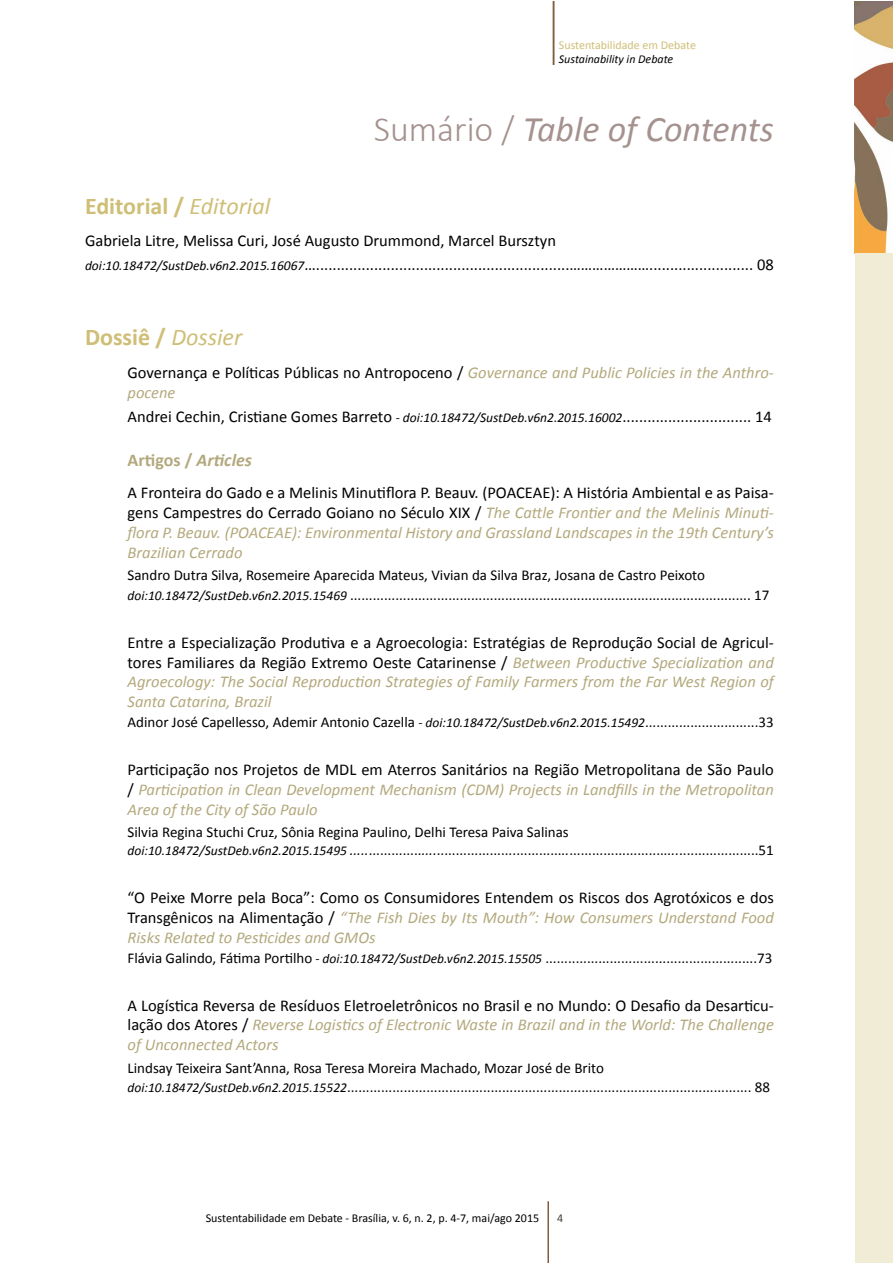
<style>
.page{position:relative;width:893px;height:1263px;background:#fff}
.page>*{position:absolute;margin:0;border:0;box-sizing:border-box;transform-origin:0 0}
.t1{font:italic 36px "Calibri";color:#a5928f}
.t2{font:700 24px "Calibri";color:#cfbe76}
.t3{font:700 18px "Calibri";color:#b3a97d}
.t4{font:italic 16.5px/19.8px "Calibri";color:#b3a97d;text-align:justify}
.t5{font:16.5px/19.8px "Calibri";color:#000;text-align:justify}
.t6{font:15px/19.8px "Calibri";color:#000}
.t7{font:12px "Calibri";color:#000}
.t8{font:12px "Calibri";color:#cfbe76}
.t9{font:italic 12px "Calibri";color:#000}
.t10{font:12px "Calibri";color:#423f35}
.s1{font-weight:300;font-style:normal}
.s2{font-weight:400;font-style:italic}
.s3{font-style:italic;font-size:13.5px}
.s4{font-style:normal;color:#000}
.s5{font-style:italic}
.s6{font-style:italic;color:#b3a97d}
</style>
<div class="page">
<img style="left:855px;top:1px;width:37px;height:252px">
<hr style="left:547px;top:1201px;width:2px;height:62px;background:#825d3c">
<div style="left:855px;top:254px;width:37px;height:1009px;background:#f1ecd6"></div>
<hr style="left:553px;top:1px;width:1px;height:64px;background:#825d3c">
<p class="t8" style="left:559px;top:37px;width:139px">Sustentabilidade em Debate</p>
<p class="t9" style="left:559px;top:52px;width:116px">Sustainability in Debate</p>
<h1 class="t1" style="left:374px;top:107px;width:402px"><span class="s1">Sumário /</span> Table of Contents</h1>
<h2 class="t2" style="left:85px;top:191px;width:187px">Editorial / <span class="s2">Editorial</span></h2>
<p class="t5" style="left:85px;top:229px;width:690px;line-height:24px">Gabriela Litre, Melissa Curi, José Augusto Drummond, Marcel Bursztyn <span class="s3">doi:10.18472/SustDeb.v6n2.2015.16067</span>….............................................................…………………......................... 08</p>
<h2 class="t2" style="left:85px;top:323px;width:159px">Dossiê / <span class="s2">Dossier</span></h2>
<p class="t4" style="left:128px;top:362px;width:648px"><span class="s4">Governança e Políticas Públicas no Antropoceno /</span> Governance and Public Policies in the Anthro&shy;pocene</p>
<p class="t5" style="left:128px;top:406px;width:646px">Andrei Cechin, Cristiane Gomes Barreto <span class="s3">- doi:10.18472/SustDeb.v6n2.2015.16002</span>............................... 14</p>
<p class="t3" style="left:128px;top:449px;width:126px">Artigos / <span class="s5">Articles</span></p>
<p class="t4" style="left:128px;top:483px;width:648px"><span class="s4">A Fronteira do Gado e a Melinis Minutiflora P. Beauv. (POACEAE): A História Ambiental e as Paisa&shy;gens Campestres do Cerrado Goiano no Século XIX /</span> The Cattle Frontier and the Melinis Minuti&shy;flora P. Beauv. (POACEAE): Environmental History and Grassland Landscapes in the 19th Century’s Brazilian Cerrado</p>
<p class="t6" style="left:128px;top:565px;width:643px">Sandro Dutra Silva, Rosemeire Aparecida Mateus, Vivian da Silva Braz, Josana de Castro Peixoto <span class="s3">doi:10.18472/SustDeb.v6n2.2015.15469</span> .......................................................................................................... 17</p>
<p class="t4" style="left:128px;top:632px;width:648px"><span class="s4">Entre a Especialização Produtiva e a Agroecologia: Estratégias de Reprodução Social de Agricul&shy;tores Familiares da Região Extremo Oeste Catarinense /</span> Between Productive Specialization and Agroecology: The Social Reproduction Strategies of Family Farmers from the Far West Region of Santa Catarina, Brazil</p>
<p class="t6" style="left:128px;top:712px;width:648px">Adinor José Capellesso, Ademir Antonio Cazella <span class="s3">- doi:10.18472/SustDeb.v6n2.2015.15492</span>..............................33</p>
<p class="t4" style="left:128px;top:760px;width:648px"><span class="s4">Participação nos Projetos de MDL em Aterros Sanitários na Região Metropolitana de São Paulo /</span> Participation in Clean Development Mechanism (CDM) Projects in Landfills in the Metropolitan Area of the City of São Paulo</p>
<p class="t6" style="left:128px;top:823px;width:648px;line-height:18px">Silvia Regina Stuchi Cruz, Sônia Regina Paulino, Delhi Teresa Paiva Salinas <span class="s3">doi:10.18472/SustDeb.v6n2.2015.15495</span> <span class="s5">.....</span>..............<span class="s5">....</span>.................................<span class="s5">..</span>.........................<span class="s5">....</span>.....................51</p>
<p class="t5" style="left:128px;top:887px;width:648px">“O Peixe Morre pela Boca”: Como os Consumidores Entendem os Riscos dos Agrotóxicos e dos Transgênicos na Alimentação / <span class="s6">“The Fish Dies by Its Mouth”: How Consumers Understand Food Risks Related to Pesticides and GMOs</span></p>
<p class="t6" style="left:128px;top:947px;width:646px">Flávia Galindo, Fátima Portilho <span class="s3">- doi:10.18472/SustDeb.v6n2.2015.15505</span> ........................................................73</p>
<p class="t5" style="left:128px;top:995px;width:648px">A Logística Reversa de Resíduos Eletroeletrônicos no Brasil e no Mundo: O Desafio da Desarticu&shy;lação dos Atores / <span class="s6">Reverse Logistics of Electronic Waste in Brazil and in the World: The Challenge of Unconnected Actors</span></p>
<p class="t6" style="left:128px;top:1057px;width:644px">Lindsay Teixeira Sant’Anna, Rosa Teresa Moreira Machado, Mozar José de Brito <span class="s3">doi:10.18472/SustDeb.v6n2.2015.15522</span>........................................................................................................... 88</p>
<p class="t7" style="left:206px;top:1210px;width:335px">Sustentabilidade em Debate - Brasília, v. 6, n. 2, p. 4-7, mai/ago 2015</p>
<p class="t10" style="left:557px;top:1210px;width:8px">4</p>
</div>
